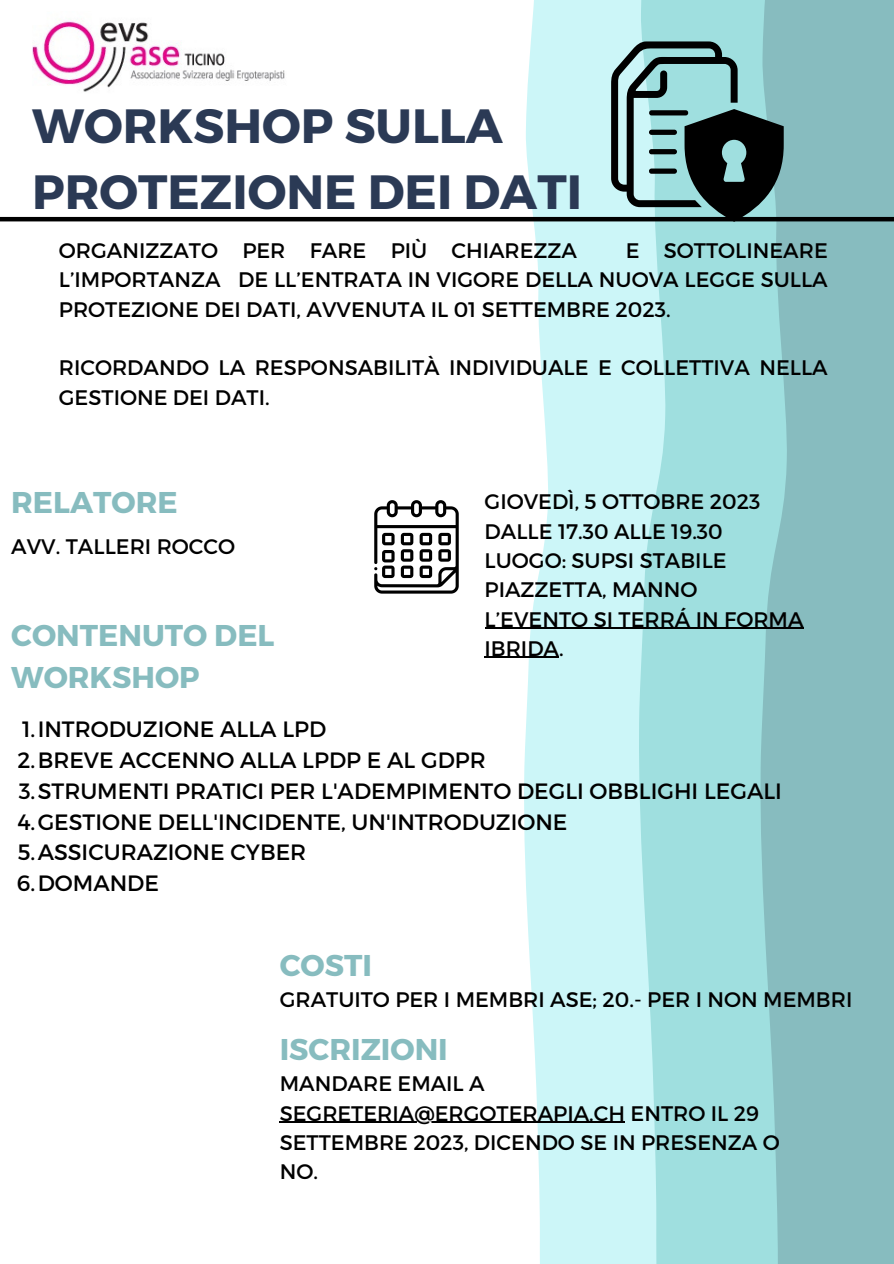
<style>
.page{position:relative;width:894px;height:1264px;background:#fff}
.page>*{position:absolute;margin:0;border:0;box-sizing:border-box;transform-origin:0 0}
.t1{font:700 48px/66.4px "Montserrat";color:#2b3a55}
.t2{font:700 30px/41.7px "Montserrat";color:#87bcbf}
.t3{font:22.2px "Montserrat";color:#000}
.t4{font:21px/29.2px "Montserrat";color:#000}
</style>
<div class="page">
<svg style="left:520px;top:0;width:115px;height:1263px;fill:#ccf6f8"></svg>
<svg style="left:635px;top:0;width:121px;height:1263px;fill:#9fdfdf"></svg>
<svg style="left:756px;top:0;width:137px;height:1263px;fill:#87bcbf"></svg>
<hr style="left:0;top:217px;width:893px;height:4px;background:#000">
<svg style="left:374px;top:500px;width:84px;height:93px"></svg>
<svg style="left:611px;top:41px;width:172px;height:181px"></svg>
<img style="left:32px;top:21px;width:253px;height:71px">
<hr style="left:279px;top:1121px;width:346px;height:1px;background:#000">
<hr style="left:484px;top:627px;width:319px;height:1px;background:#000">
<hr style="left:484px;top:657px;width:75px;height:1px;background:#000">
<p class="t1" style="left:32px;top:90px;width:551px">WORKSHOP SULLA<br>PROTEZIONE DEI DATI</p>
<p class="t4" style="left:59px;top:235px;width:519px">ORGANIZZATO PER FARE PIÙ CHIAREZZA</p>
<p class="t4" style="left:59px;top:235px;width:770px;text-align:justify;text-indent:566px">E SOTTOLINEARE L’IMPORTANZA DE LL’ENTRATA IN VIGORE DELLA NUOVA LEGGE SULLA PROTEZIONE DEI DATI, AVVENUTA IL 01 SETTEMBRE 2023.</p>
<p class="t4" style="left:59px;top:352px;width:770px">RICORDANDO LA RESPONSABILITÀ INDIVIDUALE E COLLETTIVA NELLA<br>GESTIONE DEI DATI.</p>
<p class="t4" style="left:484px;top:486px;width:277px">GIOVEDÌ, 5 OTTOBRE 2023</p>
<p class="t4" style="left:484px;top:515px;width:239px">DALLE 17.30 ALLE 19.30</p>
<p class="t4" style="left:484px;top:545px;width:243px">LUOGO: SUPSI STABILE<br>PIAZZETTA, MANNO</p>
<p class="t4" style="left:484px;top:603px;width:320px">L’EVENTO SI TERRÁ IN FORMA<br>IBRIDA.</p>
<p class="t2" style="left:11px;top:479px;width:168px">RELATORE</p>
<p class="t4" style="left:11px;top:531px;width:225px">AVV. TALLERI ROCCO</p>
<p class="t2" style="left:11px;top:613px;width:264px">CONTENUTO DEL<br>WORKSHOP</p>
<p class="t3" style="left:22px;top:714px;width:306px">1.INTRODUZIONE ALLA LPD</p>
<p class="t3" style="left:18px;top:745px;width:469px">2.BREVE ACCENNO ALLA LPDP E AL GDPR</p>
<p class="t3" style="left:19px;top:776px;width:764px">3.STRUMENTI PRATICI PER L'ADEMPIMENTO DEGLI OBBLIGHI LEGALI</p>
<p class="t3" style="left:17px;top:807px;width:551px">4.GESTIONE DELL'INCIDENTE, UN'INTRODUZIONE</p>
<p class="t3" style="left:18px;top:838px;width:290px">5.ASSICURAZIONE CYBER</p>
<p class="t3" style="left:17px;top:869px;width:143px">6.DOMANDE</p>
<p class="t2" style="left:279px;top:942px;width:94px">COSTI</p>
<p class="t4" style="left:279px;top:983px;width:574px">GRATUITO PER I MEMBRI ASE; 20.- PER I NON MEMBRI</p>
<p class="t2" style="left:279px;top:1027px;width:170px">ISCRIZIONI</p>
<p class="t4" style="left:279px;top:1068px;width:501px">MANDARE EMAIL A<br>SEGRETERIA@ERGOTERAPIA.CH ENTRO IL 29<br>SETTEMBRE 2023, DICENDO SE IN PRESENZA O<br>NO.</p>
</div>
